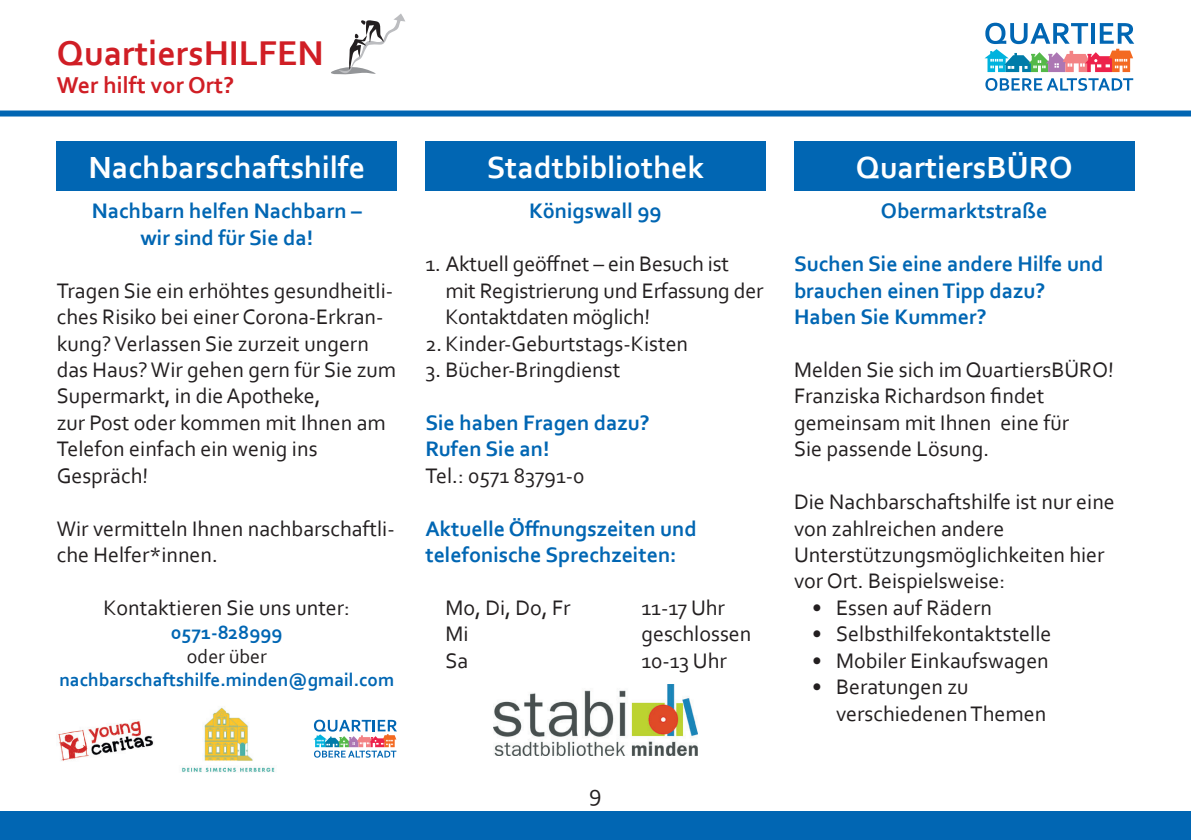
<style>
.page{position:relative;width:1191px;height:840px;background:#fff}
.page>*{position:absolute;margin:0;border:0;box-sizing:border-box;transform-origin:0 0}
.t1{font:700 36px "Corbel";color:#d01e25}
.t2{font:700 32px "Corbel";color:#fff}
.t3{font:700 24px "Corbel";color:#d01e25}
.t4{font:24px "Corbel";color:#231f20}
.t5{font:22px/26.4px "Corbel";color:#231f20}
.t6{font:700 22px/26.4px "Corbel";color:#0166b3}
.t7{font:700 20px "Corbel";color:#0166b3}
.t8{font:20px "Corbel";color:#231f20}
.t9{font:700 19px "Corbel";color:#0166b3}
</style>
<div class="page">
<div style="left:0;top:811px;width:1191px;height:28px;background:#0166b3"></div>
<svg style="left:331px;top:13px;width:74px;height:62px"></svg>
<div style="left:425px;top:141px;width:340px;height:49px;background:#0166b3"></div>
<div style="left:57px;top:141px;width:340px;height:49px;background:#0166b3"></div>
<div style="left:794px;top:141px;width:340px;height:49px;background:#0166b3"></div>
<img style="left:493px;top:684px;width:204px;height:70px">
<img style="left:181px;top:707px;width:94px;height:65px">
<svg style="left:313px;top:719px;width:84px;height:38px"></svg>
<img style="left:58px;top:721px;width:96px;height:40px">
<svg style="left:985px;top:78px;width:148px;height:13px"></svg>
<svg style="left:984px;top:23px;width:150px;height:49px"></svg>
<div style="left:0;top:110px;width:1191px;height:6px;background:#0166b3"></div>
<h1 class="t1" style="left:57px;top:30px;width:268px">QuartiersHILFEN</h1>
<p class="t3" style="left:57px;top:70px;width:179px">Wer hilft vor Ort?</p>
<h2 class="t2" style="left:89px;top:147px;width:278px">Nachbarschaftshilfe</h2>
<h2 class="t2" style="left:487px;top:147px;width:219px">Stadtbibliothek</h2>
<h2 class="t2" style="left:855px;top:147px;width:218px">QuartiersBÜRO</h2>
<p class="t6" style="left:92px;top:197px;width:271px;text-align:center">Nachbarn helfen Nachbarn – wir sind für Sie da!</p>
<p class="t5" style="left:57px;top:276px;width:341px">Tragen Sie ein erhöhtes gesundheitli&shy;ches Risiko bei einer Corona-Erkran&shy;kung? Verlassen Sie zurzeit ungern das Haus? Wir gehen gern für Sie zum<br>Supermarkt, in die Apotheke,<br>zur Post oder kommen mit Ihnen am<br>Telefon einfach ein wenig ins<br>Gespräch!</p>
<p class="t5" style="left:57px;top:514px;width:339px">Wir vermitteln Ihnen nachbarschaftli&shy;che Helfer*innen.</p>
<p class="t5" style="left:104px;top:593px;width:248px">Kontaktieren Sie uns unter:</p>
<p class="t7" style="left:171px;top:619px;width:113px">0571-828999</p>
<p class="t8" style="left:187px;top:643px;width:81px">oder über</p>
<p class="t9" style="left:59px;top:667px;width:336px">nachbarschaftshilfe.minden@gmail.com</p>
<p class="t6" style="left:529px;top:197px;width:134px">Königswall 99</p>
<p class="t5" style="left:445px;top:250px;width:320px;text-indent:-20px">1. Aktuell geöffnet – ein Besuch ist mit Registrierung und Erfassung der<br>Kontaktdaten möglich!</p>
<p class="t5" style="left:425px;top:329px;width:264px">2. Kinder-Geburtstags-Kisten</p>
<p class="t5" style="left:425px;top:356px;width:197px">3. Bücher-Bringdienst</p>
<p class="t6" style="left:425px;top:408px;width:226px">Sie haben Fragen dazu?<br>Rufen Sie an!</p>
<p class="t5" style="left:425px;top:461px;width:161px">Tel.: 0571 83791-0</p>
<p class="t6" style="left:425px;top:514px;width:273px">Aktuelle Öffnungszeiten und telefonische Sprechzeiten:</p>
<p class="t5" style="left:445px;top:593px;width:127px">Mo, Di, Do, Fr</p>
<p class="t5" style="left:641px;top:593px;width:85px">11-17 Uhr</p>
<p class="t5" style="left:445px;top:620px;width:25px">Mi</p>
<p class="t5" style="left:641px;top:620px;width:112px">geschlossen</p>
<p class="t5" style="left:445px;top:646px;width:24px">Sa</p>
<p class="t5" style="left:641px;top:646px;width:87px">10-13 Uhr</p>
<p class="t4" style="left:589px;top:777px;width:14px">9</p>
<p class="t6" style="left:881px;top:197px;width:168px">Obermarktstraße</p>
<p class="t6" style="left:794px;top:250px;width:311px">Suchen Sie eine andere Hilfe und brauchen einen Tipp dazu?<br>Haben Sie Kummer?</p>
<p class="t5" style="left:794px;top:356px;width:322px">Melden Sie sich im QuartiersBÜRO!<br>Franziska Richardson findet gemeinsam mit Ihnen eine für<br>Sie passende Lösung.</p>
<p class="t5" style="left:794px;top:488px;width:322px">Die Nachbarschaftshilfe ist nur eine von zahlreichen andere<br>Unterstützungsmöglichkeiten hier vor Ort. Beispielsweise:</p>
<p class="t5" style="left:812px;top:593px;width:181px">• Essen auf Rädern</p>
<p class="t5" style="left:812px;top:620px;width:241px">• Selbsthilfekontaktstelle</p>
<p class="t5" style="left:812px;top:646px;width:238px">• Mobiler Einkaufswagen</p>
<p class="t5" style="left:836px;top:672px;width:212px;text-indent:-24px">• Beratungen zu verschiedenen Themen</p>
</div>
